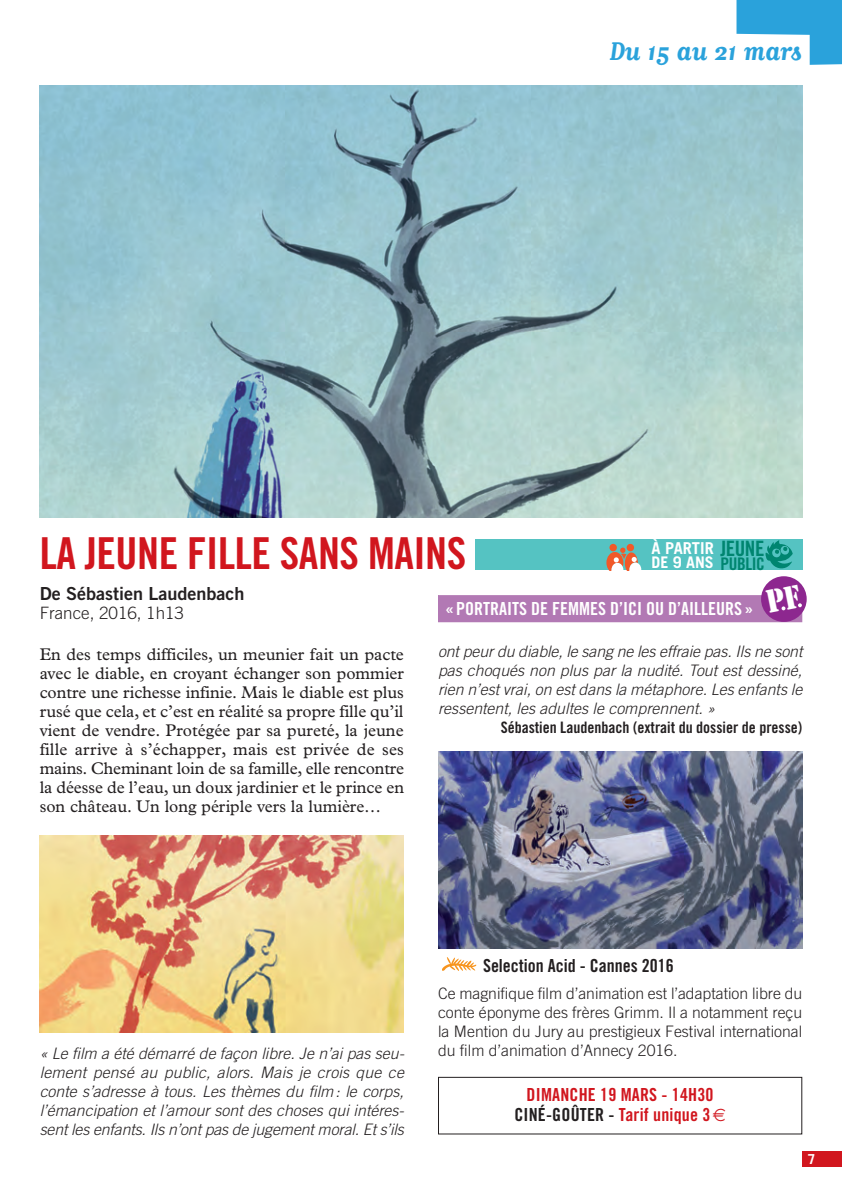
<style>
.page{position:relative;width:842px;height:1191px;background:#fff}
.page>*{position:absolute;margin:0;border:0;box-sizing:border-box;transform-origin:0 0}
.t1{font:44px "Trade Gothic Bold Cond Twenty";letter-spacing:-.01em;color:#d1161e}
.t2{font:700 30px "Matrix Script";letter-spacing:-.015em;color:#2aa2db}
.t3{font:21.2px "Trade Gothic Bold Cond Twenty";letter-spacing:-.025em;color:#008570}
.t4{font:18px/20px "Trade Gothic Bold Cond Twenty";letter-spacing:.01em;color:#d1161e;text-align:right}
.t5{font:18px "Trade Gothic Bold Cond Twenty";color:#fff}
.t6{font:18px "Trade Gothic Bold Cond Twenty";color:#231f20}
.t7{font:18px "Trade Gothic Bold Two";color:#231f20}
.t8{font:17px/19px "Plantin";color:#231f20;text-align:justify}
.t9{font:300 17px "Trade Gothic";color:#231f20}
.t10{font:700 16.4px "Trade Gothic";color:#fff}
.t11{font:700 16px "Trade Gothic";color:#fff}
.t12{font:italic 300 15.8px/19px "Trade Gothic";color:#231f20;text-align:justify}
.t13{font:300 15.8px/19px "Trade Gothic";color:#231f20;text-align:justify}
.t14{font:15.8px "Trade Gothic Bold Cond Twenty";color:#231f20}
.t15{font:700 13.6px "Trade Gothic";color:#fff}
.s1{font-family:"Trade Gothic Bold Cond Twenty";font-weight:400;font-size:17.4px;color:#008570}
.s2{color:#231f20}
</style>
<div class="page">
<div style="left:802px;top:1151px;width:40px;height:16px;background:#d1161e"></div>
<img style="left:40px;top:86px;width:762px;height:431px">
<div style="left:438px;top:1076px;width:364px;height:58px;border:1px solid #231f20"></div>
<div style="left:475px;top:539px;width:327px;height:31px;background:#55c3c2"></div>
<svg style="left:765px;top:540px;width:28px;height:29px"></svg>
<div style="left:439px;top:596px;width:362px;height:25px;background:#b279b4"></div>
<div style="left:438px;top:595px;width:364px;height:27px;border:1px solid #b279b4"></div>
<div style="left:761px;top:576px;width:46px;height:46px;background:#8d278f;border-radius:50%"></div>
<img style="left:40px;top:835px;width:364px;height:197px">
<img style="left:438px;top:751px;width:364px;height:197px">
<div style="left:609px;top:544px;width:8px;height:7px;background:#f15929;border-radius:50%"></div>
<div style="left:627px;top:544px;width:7px;height:7px;background:#f15929;border-radius:50%"></div>
<svg style="left:606px;top:547px;width:35px;height:23px"></svg>
<svg style="left:442px;top:957px;width:35px;height:14px"></svg>
<svg style="left:736px;top:0;width:106px;height:65px"></svg>
<svg style="left:765px;top:584px;width:37px;height:29px"></svg>
<h2 class="t2" style="left:609px;top:32px;width:194px">Du 15 au 21 mars</h2>
<h1 class="t1" style="left:40px;top:537px;width:428px">LA JEUNE FILLE SANS MAINS</h1>
<p class="t7" style="left:40px;top:587px;width:206px">De Sébastien Laudenbach</p>
<p class="t9" style="left:40px;top:607px;width:146px">France, 2016, 1h13</p>
<p class="t10" style="left:652px;top:542px;width:64px">À PARTIR</p>
<h3 class="t3" style="left:720px;top:541px;width:45px">JEUNE</h3>
<p class="t11" style="left:652px;top:556px;width:115px">DE 9 ANS <span class="s1">PUBLIC</span></p>
<p class="t5" style="left:445px;top:602px;width:310px">« PORTRAITS DE FEMMES D’ICI OU D’AILLEURS »</p>
<p class="t8" style="left:40px;top:646px;width:366px">En des temps difficiles, un meunier fait un pacte avec le diable, en croyant échanger son pommier contre une richesse infinie. Mais le diable est plus rusé que cela, et c’est en réalité sa propre fille qu’il vient de vendre. Protégée par sa pureté, la jeune fille arrive à s’échapper, mais est privée de ses mains. Cheminant loin de sa famille, elle rencontre la déesse de l’eau, un doux jardinier et le prince en son château. Un long périple vers la lumière…</p>
<p class="t12" style="left:438px;top:643px;width:366px">ont peur du diable, le sang ne les effraie pas. Ils ne sont pas choqués non plus par la nudité. Tout est dessiné, rien n’est vrai, on est dans la métaphore. Les enfants le ressentent, les adultes le comprennent. »</p>
<p class="t14" style="left:501px;top:722px;width:303px">Sébastien Laudenbach (extrait du dossier de presse)</p>
<p class="t12" style="left:40px;top:1045px;width:366px">« Le film a été démarré de façon libre. Je n’ai pas seu&shy;lement pensé au public, alors. Mais je crois que ce conte s’adresse à tous. Les thèmes du film: le corps, l’émancipation et l’amour sont des choses qui intéres&shy;sent les enfants. Ils n’ont pas de jugement moral. Et s’ils</p>
<p class="t6" style="left:483px;top:959px;width:192px">Selection Acid - Cannes 2016</p>
<p class="t13" style="left:438px;top:985px;width:366px">Ce magnifique film d’animation est l’adaptation libre du conte éponyme des frères Grimm. Il a notamment reçu la Mention du Jury au prestigieux Festival international du film d’animation d’Annecy 2016.</p>
<p class="t4" style="left:514px;top:1085px;width:201px">DIMANCHE 19 MARS - 14H30<br><span class="s2">CINÉ-GOÛTER -</span> Tarif unique 3</p>
<p class="t15" style="left:808px;top:1153px;width:9px">7</p>
</div>
